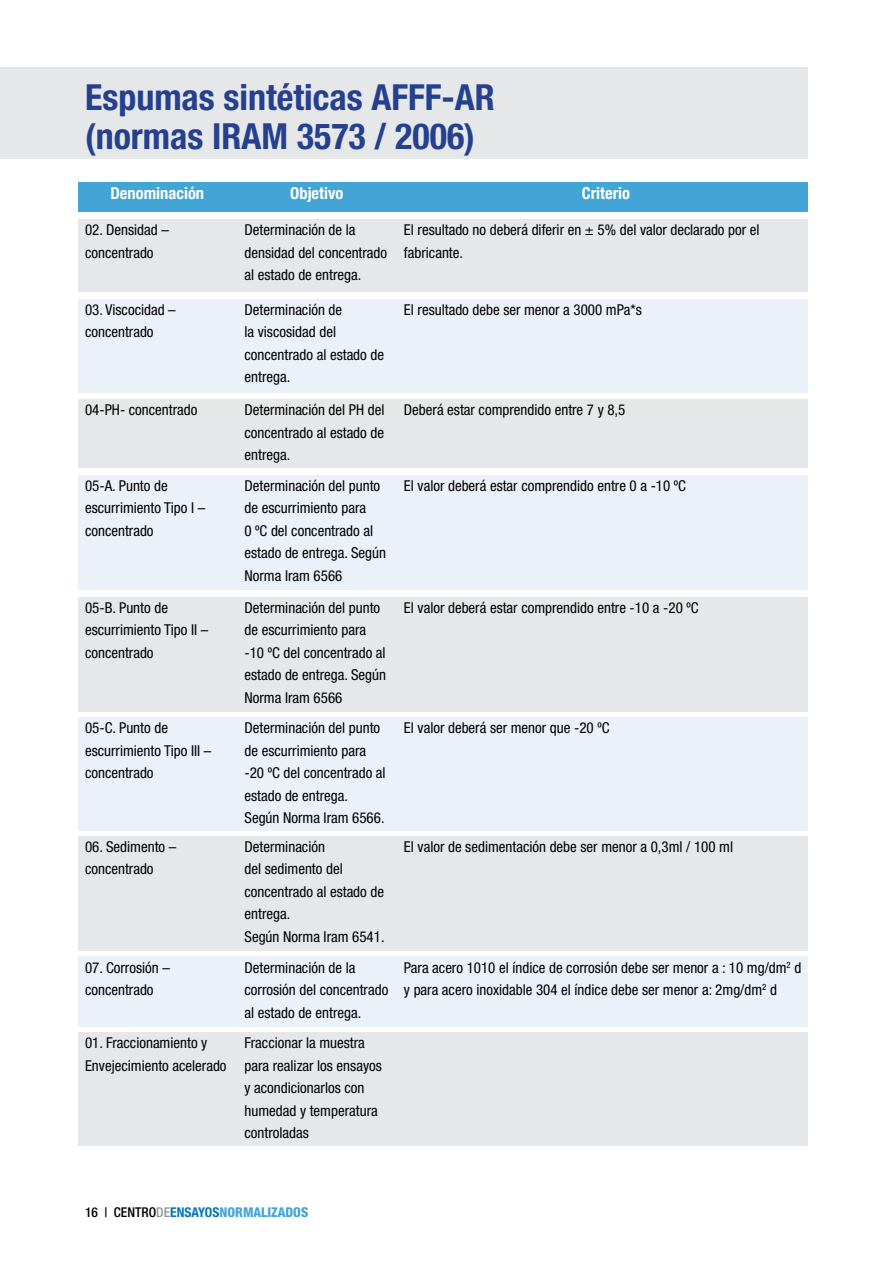
<style>
.page{position:relative;width:893px;height:1263px;background:#fff}
.page>*{position:absolute;margin:0;border:0;box-sizing:border-box;transform-origin:0 0}
.t1{font:700 condensed 36px/39px "Helvetica Neue LT Std";color:#25408f}
.t2{font:700 condensed 16.5px "Helvetica Neue LT Std";color:#fff}
.t3{font:condensed 15px/22.5px "Helvetica Neue LT Std";color:#000}
.t4{font:800 condensed 13.5px "Helvetica Neue LT Std";color:#42a5d6}
.s1{font-weight:500;color:#000}
.s2{font-weight:500;color:#939598}
.s3{font-weight:700;color:#0076b9}
</style>
<div class="page">
<div style="left:78px;top:182px;width:730px;height:30px;background:#42a5d6"></div>
<div style="left:78px;top:299px;width:730px;height:94px;background:#eaf1f9"></div>
<div style="left:78px;top:957px;width:730px;height:70px;background:#eaf1f9"></div>
<div style="left:78px;top:399px;width:730px;height:68px;background:#e6e7e8"></div>
<div style="left:78px;top:597px;width:730px;height:114px;background:#e6e7e8"></div>
<div style="left:78px;top:836px;width:730px;height:114px;background:#e6e7e8"></div>
<div style="left:78px;top:1032px;width:730px;height:113px;background:#e6e7e8"></div>
<div style="left:0;top:67px;width:808px;height:91px;background:#e6e7e8"></div>
<div style="left:78px;top:219px;width:730px;height:72px;background:#e6e7e8"></div>
<div style="left:78px;top:475px;width:730px;height:115px;background:#eaf1f9"></div>
<div style="left:78px;top:717px;width:730px;height:113px;background:#eaf1f9"></div>
<h1 class="t1" style="left:85px;top:77px;width:411px">Espumas sintéticas AFFF-AR (normas IRAM 3573 / 2006)</h1>
<p class="t2" style="left:110px;top:183px;width:95px">Denominación</p>
<p class="t2" style="left:290px;top:183px;width:55px">Objetivo</p>
<p class="t2" style="left:582px;top:183px;width:50px">Criterio</p>
<p class="t3" style="left:85px;top:218px;width:85px">02. Densidad – concentrado</p>
<p class="t3" style="left:244px;top:218px;width:144px">Determinación de la densidad del concentrado al estado de entrega.</p>
<p class="t3" style="left:404px;top:218px;width:357px">El resultado no deberá diferir en ± 5% del valor declarado por el fabricante.</p>
<p class="t3" style="left:85px;top:298px;width:92px">03. Viscocidad – concentrado</p>
<p class="t3" style="left:244px;top:298px;width:141px">Determinación de<br>la viscosidad del concentrado al estado de entrega.</p>
<p class="t3" style="left:404px;top:298px;width:239px">El resultado debe ser menor a 3000 mPa*s</p>
<p class="t3" style="left:85px;top:398px;width:114px">04-PH- concentrado</p>
<p class="t3" style="left:244px;top:398px;width:141px;text-align:justify">Determinación del PH del concentrado al estado de entrega.</p>
<p class="t3" style="left:404px;top:398px;width:223px">Deberá estar comprendido entre 7 y 8,5</p>
<p class="t3" style="left:85px;top:474px;width:122px">05-A. Punto de escurrimiento Tipo I – concentrado</p>
<p class="t3" style="left:244px;top:474px;width:143px">Determinación del punto de escurrimiento para<br>0 ºC del concentrado al estado de entrega. Según<br>Norma Iram 6566</p>
<p class="t3" style="left:404px;top:474px;width:284px">El valor deberá estar comprendido entre 0 a -10 ºC</p>
<p class="t3" style="left:85px;top:596px;width:125px">05-B. Punto de escurrimiento Tipo II – concentrado</p>
<p class="t3" style="left:244px;top:596px;width:143px">Determinación del punto de escurrimiento para -10 ºC del concentrado al estado de entrega. Según<br>Norma Iram 6566</p>
<p class="t3" style="left:404px;top:596px;width:296px">El valor deberá estar comprendido entre -10 a -20 ºC</p>
<p class="t3" style="left:85px;top:716px;width:128px">05-C. Punto de escurrimiento Tipo III – concentrado</p>
<p class="t3" style="left:244px;top:716px;width:143px">Determinación del punto de escurrimiento para -20 ºC del concentrado al estado de entrega.<br>Según Norma Iram 6566.</p>
<p class="t3" style="left:404px;top:716px;width:207px">El valor deberá ser menor que -20 ºC</p>
<p class="t3" style="left:85px;top:835px;width:93px">06. Sedimento – concentrado</p>
<p class="t3" style="left:244px;top:835px;width:142px">Determinación<br>del sedimento del concentrado al estado de entrega.<br>Según Norma Iram 6541.</p>
<p class="t3" style="left:404px;top:835px;width:331px">El valor de sedimentación debe ser menor a 0,3ml / 100 ml</p>
<p class="t3" style="left:85px;top:956px;width:86px">07. Corrosión – concentrado</p>
<p class="t3" style="left:244px;top:956px;width:145px">Determinación de la corrosión del concentrado al estado de entrega.</p>
<p class="t3" style="left:404px;top:956px;width:399px">Para acero 1010 el índice de corrosión debe ser menor a : 10 mg/dm<sup>2</sup> d y para acero inoxidable 304 el índice debe ser menor a: 2mg/dm<sup>2</sup> d</p>
<p class="t3" style="left:85px;top:1032px;width:143px">01. Fraccionamiento y<br>Envejecimiento acelerado</p>
<p class="t3" style="left:244px;top:1032px;width:139px">Fraccionar la muestra para realizar los ensayos y acondicionarlos con humedad y temperatura controladas</p>
<p class="t4" style="left:85px;top:1203px;width:225px"><span class="s1">16 | CENTRO</span><span class="s2">DE</span><span class="s3">ENSAYOS</span>NORMALIZADOS</p>
</div>
